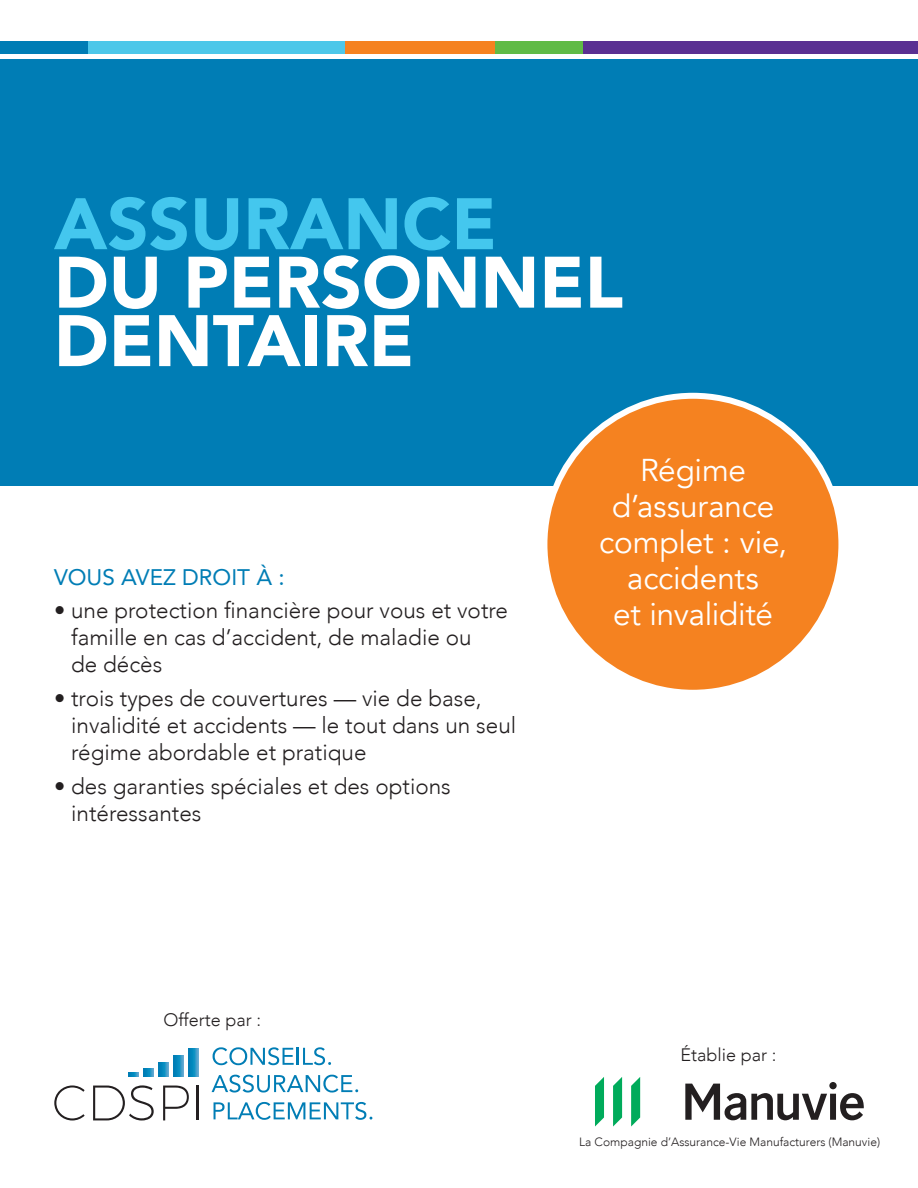
<style>
.page{position:relative;width:918px;height:1188px;background:#fff}
.page>*{position:absolute;margin:0;border:0;box-sizing:border-box;transform-origin:0 0}
.t1{font:900 72px/58.5px "Avenir";color:#fff}
.t2{font:900 72px "Avenir";color:#44c7ee}
.t3{font:31.5px/36px "Avenir";letter-spacing:-.005em;color:#fff;text-align:center}
.t4{font:300 22.5px/27px "Avenir";color:#231f20}
.t5{font:22.5px "Avenir";color:#007db5}
.t6{font:300 18px "Avenir";color:#231f20}
.t7{font:300 12px "Avenir";color:#231f20}
</style>
<div class="page">
<div style="left:0;top:59px;width:918px;height:427px;background:#007db5"></div>
<div style="left:332px;top:41px;width:234px;height:13px;background:#f58220"></div>
<div style="left:498px;top:41px;width:420px;height:13px;background:#5a3092"></div>
<div style="left:0;top:41px;width:345px;height:13px;background:#4dc7e9"></div>
<div style="left:0;top:41px;width:87px;height:13px;background:#007db5"></div>
<div style="left:496px;top:41px;width:87px;height:13px;background:#60bb46"></div>
<div style="left:544px;top:396px;width:297px;height:297px;background:#f58220;border-radius:50%"></div>
<svg style="left:631px;top:1077px;width:9px;height:50px"></svg>
<svg style="left:613px;top:1077px;width:9px;height:50px"></svg>
<svg style="left:595px;top:1077px;width:9px;height:50px"></svg>
<svg style="left:685px;top:1082px;width:179px;height:38px"></svg>
<svg style="left:213px;top:1047px;width:118px;height:18px"></svg>
<svg style="left:212px;top:1075px;width:146px;height:18px"></svg>
<svg style="left:214px;top:1102px;width:158px;height:18px"></svg>
<svg style="left:188px;top:1048px;width:10px;height:28px"></svg>
<svg style="left:173px;top:1056px;width:10px;height:20px"></svg>
<svg style="left:158px;top:1063px;width:10px;height:14px"></svg>
<svg style="left:129px;top:1068px;width:25px;height:9px"></svg>
<svg style="left:54px;top:1085px;width:31px;height:36px"></svg>
<svg style="left:93px;top:1085px;width:61px;height:36px"></svg>
<svg style="left:163px;top:1086px;width:26px;height:34px"></svg>
<hr style="left:196px;top:1086px;width:2px;height:34px;background:#231f20">
<h1 class="t2" style="left:54px;top:162px;width:444px">ASSURANCE</h1>
<h1 class="t1" style="left:54px;top:251px;width:571px">DU PERSONNEL<br>DENTAIRE</h1>
<p class="t5" style="left:54px;top:559px;width:232px">VOUS AVEZ DROIT À :</p>
<p class="t4" style="left:71px;top:597px;width:439px;text-indent:-17px">• une protection financière pour vous et votre famille en cas d’accident, de maladie ou<br>de décès</p>
<p class="t4" style="left:71px;top:685px;width:447px;text-indent:-17px">• trois types de couvertures — vie de base, invalidité et accidents — le tout dans un seul régime abordable et pratique</p>
<p class="t4" style="left:71px;top:773px;width:381px;text-indent:-17px">• des garanties spéciales et des options intéressantes</p>
<h2 class="t3" style="left:599px;top:452px;width:189px">Régime d’assurance complet : vie, accidents<br>et invalidité</h2>
<p class="t6" style="left:163px;top:1009px;width:99px">Offerte par :</p>
<p class="t6" style="left:680px;top:1044px;width:98px">Établie par :</p>
<p class="t7" style="left:579px;top:1134px;width:302px">La Compagnie d’Assurance-Vie Manufacturers (Manuvie)</p>
</div>
